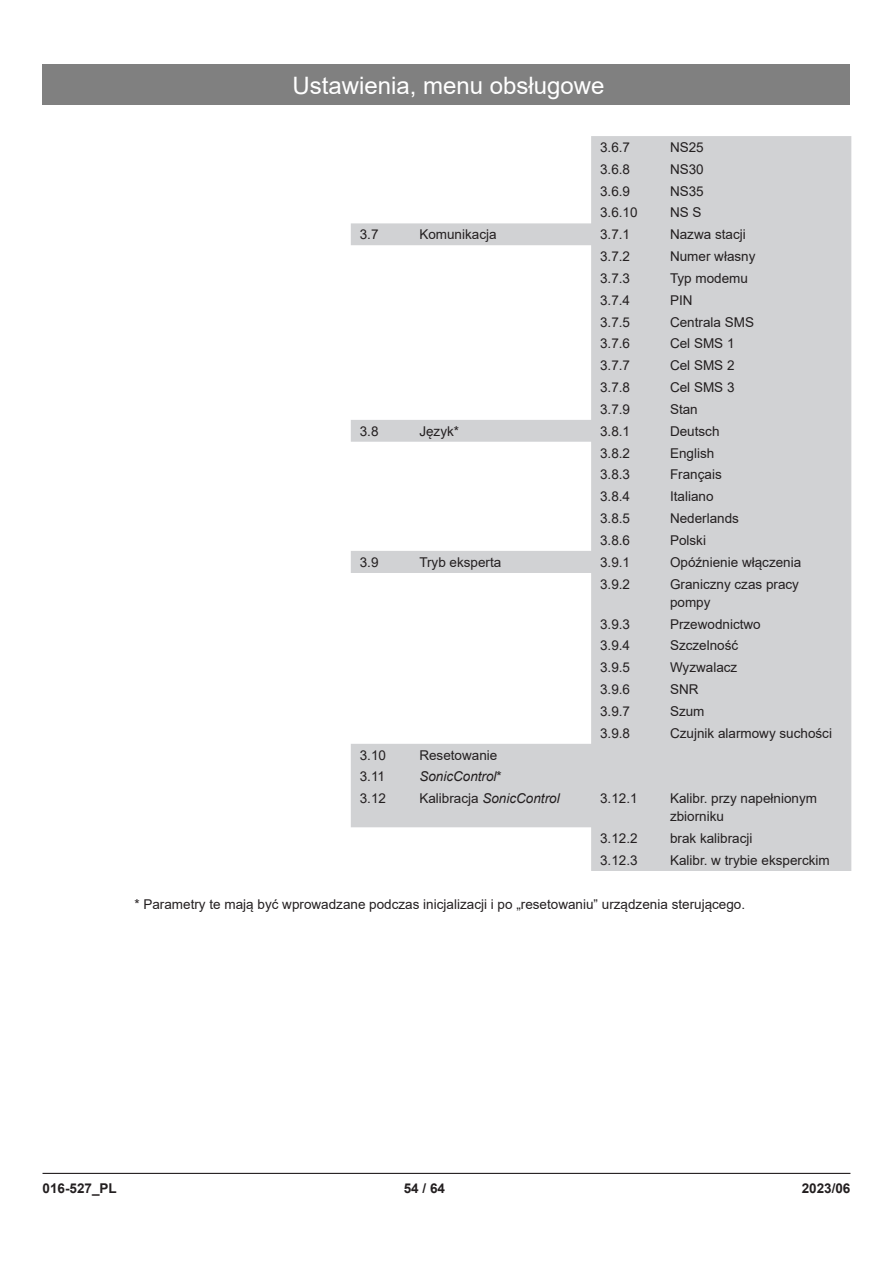
<style>
.page{position:relative;width:893px;height:1263px;background:#fff}
.page>*{position:absolute;margin:0;border:0;box-sizing:border-box;transform-origin:0 0}
.t1{font:24px "Arial";color:#fff}
.Zelle_Menü{font:13.5px/18px "Arial";color:#231f20}
.Zelle_Menü-2{font:italic 13.5px "Arial";color:#231f20}
.t2{font:700 13.5px "Arial";color:#231f20}
.s1{font-style:normal}
</style>
<div class="page">
<div style="left:43px;top:64px;width:807px;height:41px;background:#808080"></div>
<hr style="left:43px;top:1173px;width:807px;height:1px;background:#231f20">
<svg style="left:351px;top:136px;width:500px;height:735px;fill:#d1d2d4"></svg>
<h1 class="t1" style="left:292px;top:69px;width:314px">Ustawienia, menu obsługowe</h1>
<p class="Zelle_Menü" style="left:600px;top:138px;width:32px">3.6.7</p>
<p class="Zelle_Menü" style="left:670px;top:138px;width:35px">NS25</p>
<p class="Zelle_Menü" style="left:600px;top:160px;width:32px">3.6.8</p>
<p class="Zelle_Menü" style="left:670px;top:160px;width:35px">NS30</p>
<p class="Zelle_Menü" style="left:600px;top:182px;width:32px">3.6.9</p>
<p class="Zelle_Menü" style="left:670px;top:182px;width:35px">NS35</p>
<p class="Zelle_Menü" style="left:600px;top:204px;width:39px">3.6.10</p>
<p class="Zelle_Menü" style="left:670px;top:204px;width:33px">NS S</p>
<p class="Zelle_Menü" style="left:360px;top:225px;width:20px">3.7</p>
<p class="Zelle_Menü" style="left:419px;top:225px;width:79px">Komunikacja</p>
<p class="Zelle_Menü" style="left:600px;top:225px;width:32px">3.7.1</p>
<p class="Zelle_Menü" style="left:670px;top:225px;width:77px">Nazwa stacji</p>
<p class="Zelle_Menü" style="left:600px;top:247px;width:32px">3.7.2</p>
<p class="Zelle_Menü" style="left:670px;top:247px;width:87px">Numer własny</p>
<p class="Zelle_Menü" style="left:600px;top:269px;width:32px">3.7.3</p>
<p class="Zelle_Menü" style="left:670px;top:269px;width:80px">Typ modemu</p>
<p class="Zelle_Menü" style="left:600px;top:291px;width:32px">3.7.4</p>
<p class="Zelle_Menü" style="left:670px;top:291px;width:24px">PIN</p>
<p class="Zelle_Menü" style="left:600px;top:313px;width:32px">3.7.5</p>
<p class="Zelle_Menü" style="left:670px;top:313px;width:86px">Centrala SMS</p>
<p class="Zelle_Menü" style="left:600px;top:335px;width:32px">3.7.6</p>
<p class="Zelle_Menü" style="left:670px;top:335px;width:66px">Cel SMS 1</p>
<p class="Zelle_Menü" style="left:600px;top:356px;width:32px">3.7.7</p>
<p class="Zelle_Menü" style="left:670px;top:356px;width:66px">Cel SMS 2</p>
<p class="Zelle_Menü" style="left:600px;top:378px;width:32px">3.7.8</p>
<p class="Zelle_Menü" style="left:670px;top:378px;width:66px">Cel SMS 3</p>
<p class="Zelle_Menü" style="left:600px;top:400px;width:32px">3.7.9</p>
<p class="Zelle_Menü" style="left:670px;top:400px;width:29px">Stan</p>
<p class="Zelle_Menü" style="left:360px;top:422px;width:20px">3.8</p>
<p class="Zelle_Menü" style="left:419px;top:422px;width:41px">Język*</p>
<p class="Zelle_Menü" style="left:600px;top:422px;width:32px">3.8.1</p>
<p class="Zelle_Menü" style="left:670px;top:422px;width:51px">Deutsch</p>
<p class="Zelle_Menü" style="left:600px;top:444px;width:32px">3.8.2</p>
<p class="Zelle_Menü" style="left:670px;top:444px;width:46px">English</p>
<p class="Zelle_Menü" style="left:600px;top:465px;width:32px">3.8.3</p>
<p class="Zelle_Menü" style="left:670px;top:465px;width:53px">Français</p>
<p class="Zelle_Menü" style="left:600px;top:487px;width:32px">3.8.4</p>
<p class="Zelle_Menü" style="left:670px;top:487px;width:45px">Italiano</p>
<p class="Zelle_Menü" style="left:600px;top:509px;width:32px">3.8.5</p>
<p class="Zelle_Menü" style="left:670px;top:509px;width:71px">Nederlands</p>
<p class="Zelle_Menü" style="left:600px;top:531px;width:32px">3.8.6</p>
<p class="Zelle_Menü" style="left:670px;top:531px;width:38px">Polski</p>
<p class="Zelle_Menü" style="left:360px;top:553px;width:20px">3.9</p>
<p class="Zelle_Menü" style="left:419px;top:553px;width:84px">Tryb eksperta</p>
<p class="Zelle_Menü" style="left:600px;top:553px;width:32px">3.9.1</p>
<p class="Zelle_Menü" style="left:670px;top:553px;width:133px">Opóźnienie włączenia</p>
<p class="Zelle_Menü" style="left:600px;top:575px;width:32px">3.9.2</p>
<p class="Zelle_Menü" style="left:670px;top:575px;width:131px">Graniczny czas pracy pompy</p>
<p class="Zelle_Menü" style="left:600px;top:615px;width:32px">3.9.3</p>
<p class="Zelle_Menü" style="left:670px;top:615px;width:92px">Przewodnictwo</p>
<p class="Zelle_Menü" style="left:600px;top:637px;width:32px">3.9.4</p>
<p class="Zelle_Menü" style="left:670px;top:637px;width:70px">Szczelność</p>
<p class="Zelle_Menü" style="left:600px;top:658px;width:32px">3.9.5</p>
<p class="Zelle_Menü" style="left:670px;top:658px;width:69px">Wyzwalacz</p>
<p class="Zelle_Menü" style="left:600px;top:680px;width:32px">3.9.6</p>
<p class="Zelle_Menü" style="left:670px;top:680px;width:30px">SNR</p>
<p class="Zelle_Menü" style="left:600px;top:702px;width:32px">3.9.7</p>
<p class="Zelle_Menü" style="left:670px;top:702px;width:36px">Szum</p>
<p class="Zelle_Menü" style="left:600px;top:724px;width:32px">3.9.8</p>
<p class="Zelle_Menü" style="left:670px;top:724px;width:164px">Czujnik alarmowy suchości</p>
<p class="Zelle_Menü" style="left:360px;top:746px;width:28px">3.10</p>
<p class="Zelle_Menü" style="left:419px;top:746px;width:80px">Resetowanie</p>
<p class="Zelle_Menü" style="left:360px;top:768px;width:27px">3.11</p>
<p class="Zelle_Menü-2" style="left:419px;top:768px;width:84px">SonicControl<span class="s1">*</span></p>
<p class="Zelle_Menü" style="left:360px;top:789px;width:28px">3.12</p>
<p class="Zelle_Menü-2" style="left:419px;top:790px;width:142px"><span class="s1">Kalibracja</span> SonicControl</p>
<p class="Zelle_Menü" style="left:600px;top:789px;width:39px">3.12.1</p>
<p class="Zelle_Menü" style="left:670px;top:789px;width:149px">Kalibr. przy napełnionym zbiorniku</p>
<p class="Zelle_Menü" style="left:600px;top:829px;width:39px">3.12.2</p>
<p class="Zelle_Menü" style="left:670px;top:829px;width:84px">brak kalibracji</p>
<p class="Zelle_Menü" style="left:600px;top:851px;width:39px">3.12.3</p>
<p class="Zelle_Menü" style="left:670px;top:851px;width:161px">Kalibr. w trybie eksperckim</p>
<p class="Zelle_Menü" style="left:134px;top:895px;width:612px">* Parametry te mają być wprowadzane podczas inicjalizacji i po „resetowaniu” urządzenia sterującego.</p>
<p class="t2" style="left:404px;top:1179px;width:43px">54 / 64</p>
<p class="t2" style="left:43px;top:1179px;width:76px">016-527_PL</p>
<p class="t2" style="left:802px;top:1179px;width:50px">2023/06</p>
</div>
